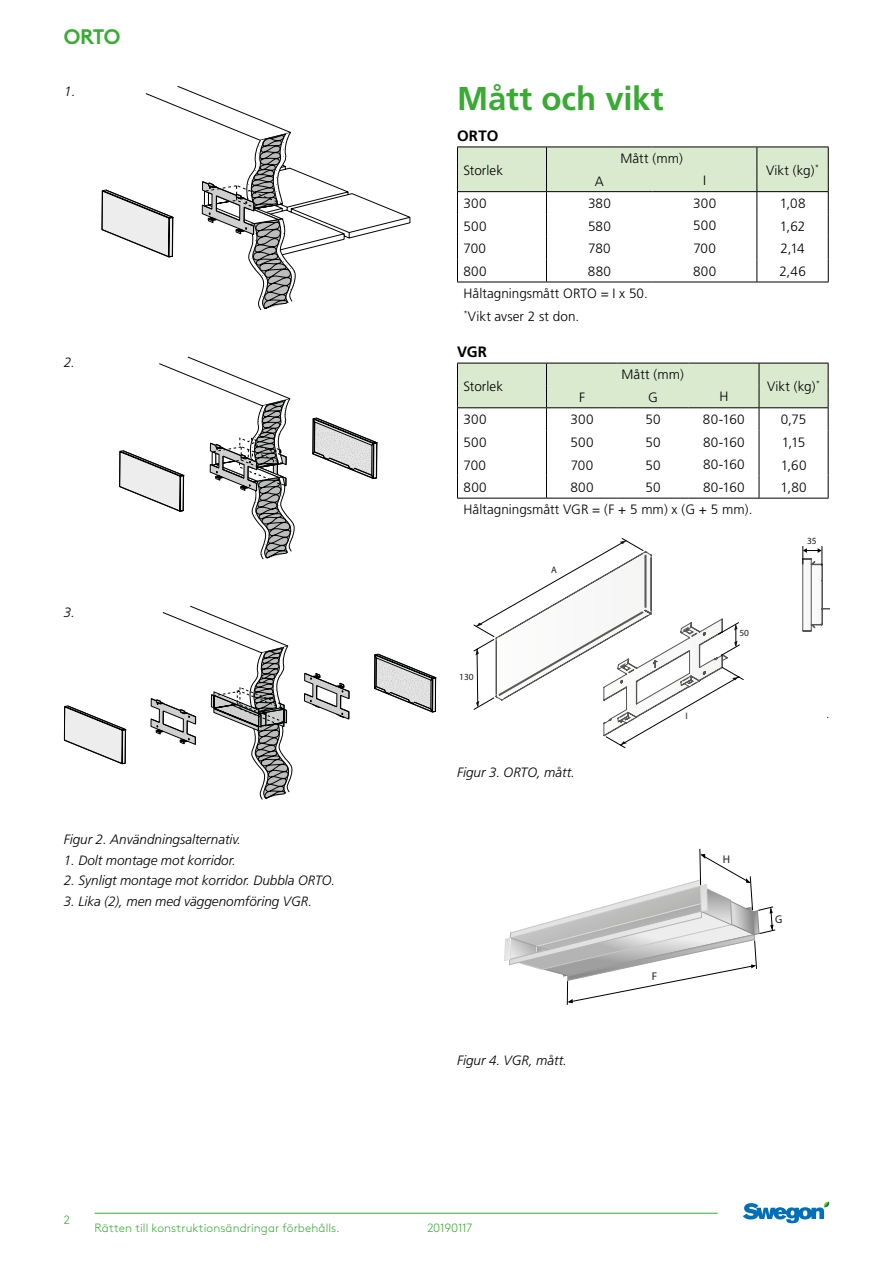
<style>
.page{position:relative;width:893px;height:1263px;background:#fff}
.page>*{position:absolute;margin:0;border:0;box-sizing:border-box;transform-origin:0 0}
.t1{font:700 33px "Frutiger";letter-spacing:-.005em;color:#3aaa35}
.t2{font:700 21px "Swegon Brown";color:#3aaa35}
.t3{font:700 15px "Frutiger";letter-spacing:.015em;color:#000}
.t4{font:300 13.5px/22.5px "Frutiger";letter-spacing:.005em;color:#000}
.t5{font:italic 300 13.5px "Frutiger";color:#000}
.t6{font:300 12px "Swegon Brown";letter-spacing:.005em;color:#3aaa35}
.t7{font:300 12px "Swegon Brown";letter-spacing:-.02em;color:#3aaa35}
.t8{font:11.25px "Myriad Pro";color:#1e1e1c}
.t9{font:9.45px "Myriad Pro";color:#1d1d1b}
</style>
<div class="page">
<hr style="left:95px;top:1213px;width:623px;height:1px;background:#3aaa35">
<svg style="left:743px;top:1201px;width:87px;height:22px"></svg>
<hr style="left:457px;top:282px;width:89px;height:1px;background:#000">
<hr style="left:546px;top:282px;width:106px;height:1px;background:#000">
<hr style="left:652px;top:282px;width:105px;height:1px;background:#000">
<hr style="left:757px;top:282px;width:72px;height:1px;background:#000">
<svg style="left:457px;top:147px;width:372px;height:135px"></svg>
<hr style="left:618px;top:498px;width:71px;height:1px;background:#000">
<hr style="left:689px;top:498px;width:70px;height:1px;background:#000">
<hr style="left:759px;top:498px;width:69px;height:1px;background:#000">
<svg style="left:457px;top:363px;width:372px;height:135px"></svg>
<hr style="left:457px;top:498px;width:89px;height:1px;background:#000">
<hr style="left:546px;top:498px;width:72px;height:1px;background:#000">
<svg style="left:504px;top:848px;width:271px;height:157px"></svg>
<svg style="left:474px;top:538px;width:154px;height:210px"></svg>
<svg style="left:476px;top:649px;width:3px;height:6px"></svg>
<svg style="left:476px;top:701px;width:3px;height:6px"></svg>
<svg style="left:476px;top:623px;width:6px;height:3px"></svg>
<svg style="left:496px;top:541px;width:333px;height:204px"></svg>
<svg style="left:102px;top:86px;width:308px;height:224px"></svg>
<svg style="left:119px;top:357px;width:259px;height:202px"></svg>
<svg style="left:304px;top:653px;width:133px;height:67px"></svg>
<svg style="left:64px;top:606px;width:229px;height:193px"></svg>
<h2 class="t2" style="left:64px;top:20px;width:58px">ORTO</h2>
<p class="t5" style="left:64px;top:83px;width:13px">1.</p>
<p class="t5" style="left:64px;top:355px;width:13px">2.</p>
<p class="t5" style="left:64px;top:604px;width:13px">3.</p>
<p class="t5" style="left:64px;top:832px;width:179px">Figur 2. Användningsalternativ.</p>
<p class="t5" style="left:64px;top:852px;width:174px">1. Dolt montage mot korridor.</p>
<p class="t5" style="left:64px;top:873px;width:273px">2. Synligt montage mot korridor. Dubbla ORTO.</p>
<p class="t5" style="left:64px;top:893px;width:250px">3. Lika (2), men med väggenomföring VGR.</p>
<h1 class="t1" style="left:457px;top:79px;width:208px">Mått och vikt</h1>
<p class="t3" style="left:457px;top:127px;width:43px">ORTO</p>
<p class="t4" style="left:463px;top:159px;width:41px">Storlek</p>
<p class="t4" style="left:620px;top:147px;width:64px">Mått (mm)</p>
<p class="t4" style="left:595px;top:170px;width:11px">A</p>
<p class="t4" style="left:703px;top:169px;width:4px">I</p>
<p class="t4" style="left:766px;top:159px;width:55px">Vikt (kg)<sup>*</sup></p>
<p class="t4" style="left:463px;top:193px;width:25px">300</p>
<p class="t4" style="left:588px;top:193px;width:24px">380</p>
<p class="t4" style="left:693px;top:192px;width:25px">300</p>
<p class="t4" style="left:780px;top:193px;width:27px">1,08</p>
<p class="t4" style="left:463px;top:215px;width:25px">500</p>
<p class="t4" style="left:588px;top:215px;width:24px">580</p>
<p class="t4" style="left:693px;top:215px;width:25px">500</p>
<p class="t4" style="left:780px;top:215px;width:27px">1,62</p>
<p class="t4" style="left:463px;top:238px;width:24px">700</p>
<p class="t4" style="left:588px;top:238px;width:24px">780</p>
<p class="t4" style="left:693px;top:237px;width:24px">700</p>
<p class="t4" style="left:780px;top:238px;width:26px">2,14</p>
<p class="t4" style="left:463px;top:260px;width:25px">800</p>
<p class="t4" style="left:588px;top:260px;width:25px">880</p>
<p class="t4" style="left:693px;top:260px;width:25px">800</p>
<p class="t4" style="left:779px;top:260px;width:28px">2,46</p>
<p class="t4" style="left:463px;top:282px;width:186px">Håltagningsmått ORTO = I x 50. <sup>*</sup>Vikt avser 2 st don.</p>
<p class="t3" style="left:457px;top:343px;width:32px">VGR</p>
<p class="t4" style="left:463px;top:375px;width:41px">Storlek</p>
<p class="t4" style="left:621px;top:363px;width:64px">Mått (mm)</p>
<p class="t4" style="left:767px;top:375px;width:55px">Vikt (kg)<sup>*</sup></p>
<p class="t4" style="left:579px;top:386px;width:7px">F</p>
<p class="t4" style="left:648px;top:386px;width:11px">G</p>
<p class="t4" style="left:719px;top:386px;width:11px">H</p>
<p class="t4" style="left:463px;top:409px;width:25px">300</p>
<p class="t4" style="left:570px;top:409px;width:25px">300</p>
<p class="t4" style="left:646px;top:409px;width:17px">50</p>
<p class="t4" style="left:703px;top:408px;width:43px">80-160</p>
<p class="t4" style="left:781px;top:409px;width:27px">0,75</p>
<p class="t4" style="left:463px;top:431px;width:25px">500</p>
<p class="t4" style="left:571px;top:431px;width:25px">500</p>
<p class="t4" style="left:646px;top:431px;width:17px">50</p>
<p class="t4" style="left:703px;top:431px;width:43px">80-160</p>
<p class="t4" style="left:782px;top:431px;width:25px">1,15</p>
<p class="t4" style="left:463px;top:454px;width:24px">700</p>
<p class="t4" style="left:571px;top:454px;width:24px">700</p>
<p class="t4" style="left:646px;top:454px;width:17px">50</p>
<p class="t4" style="left:703px;top:453px;width:43px">80-160</p>
<p class="t4" style="left:781px;top:454px;width:27px">1,60</p>
<p class="t4" style="left:463px;top:476px;width:25px">800</p>
<p class="t4" style="left:570px;top:476px;width:25px">800</p>
<p class="t4" style="left:646px;top:476px;width:17px">50</p>
<p class="t4" style="left:703px;top:476px;width:43px">80-160</p>
<p class="t4" style="left:781px;top:476px;width:28px">1,80</p>
<p class="t4" style="left:463px;top:499px;width:291px">Håltagningsmått VGR = (F + 5 mm) x (G + 5 mm).</p>
<p class="t9" style="left:459px;top:671px;width:16px">130</p>
<p class="t9" style="left:551px;top:564px;width:7px">A</p>
<p class="t5" style="left:457px;top:764px;width:119px">Figur 3. ORTO, mått.</p>
<p class="t5" style="left:457px;top:1052px;width:111px">Figur 4. VGR, mått.</p>
<p class="t9" style="left:685px;top:710px;width:4px">I</p>
<p class="t9" style="left:739px;top:627px;width:11px">50</p>
<p class="t9" style="left:807px;top:535px;width:11px">35</p>
<p class="t8" style="left:652px;top:970px;width:7px">F</p>
<p class="t8" style="left:723px;top:852px;width:9px">H</p>
<p class="t8" style="left:775px;top:912px;width:9px">G</p>
<p class="t6" style="left:64px;top:1211px;width:8px">2</p>
<p class="t6" style="left:95px;top:1219px;width:247px">Rätten till konstruktionsändringar förbehålls.</p>
<p class="t7" style="left:427px;top:1219px;width:47px">20190117</p>
</div>
